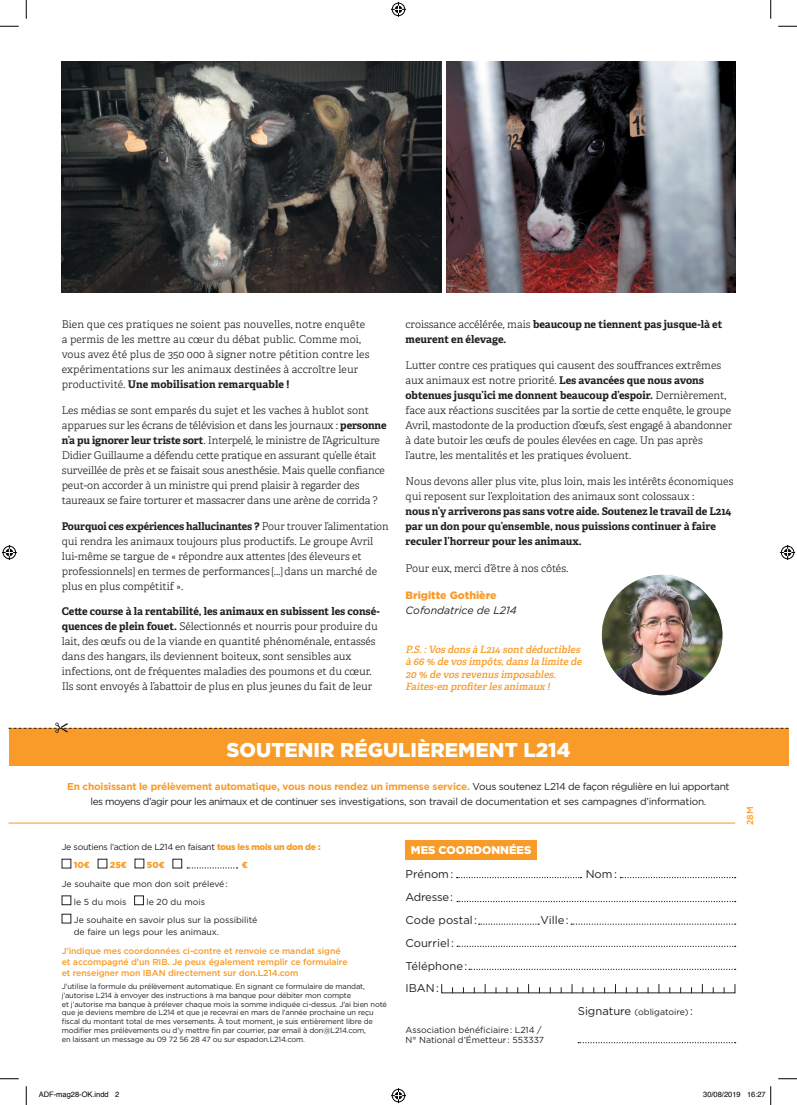
<style>
.page{position:relative;width:797px;height:1105px;background:#fff}
.page>*{position:absolute;margin:0;border:0;box-sizing:border-box;transform-origin:0 0}
.t1{font:900 20px "Gotham";color:#fff}
.t2{font:11.25px/22.8px "Gotham";color:#231f20}
.t3{font:900 11.25px "Gotham";color:#fff}
.t4{font:300 10.62px/15px "Adelle";color:#231f20}
.t5{font:700 10.62px/15px "Adelle";letter-spacing:-.005em;color:#231f20}
.t6{font:italic 10.62px "Gotham";color:#231f20}
.t7{font:900 10.62px "Gotham";color:#f89b28}
.t8{font:10px/15px "Gotham";letter-spacing:-.02em;color:#231f20;text-align:center}
.t9{font:italic 600 10px/12.5px "Adelle";color:#f89b28}
.t10{font:8.75px/18.4px "Gotham";color:#231f20}
.t11{font:500 8.75px/11.2px "Gotham";letter-spacing:-.01em;color:#f89b28}
.t12{font:8.75px/18.4px "Gotham";letter-spacing:-.03em;color:#231f20}
.t13{font:900 8.75px "Gotham";color:#f89b28}
.t14{font:7.5px/8.8px "Gotham";letter-spacing:-.02em;color:#231f20}
.t15{font:7.5px "Helvetica";color:#000}
.s1{font-weight:700}
.s2{font-weight:300}
.s3{font-weight:700;color:#f89b28}
.s4{font-weight:900;color:#f89b28}
.s5{font-size:11.25px}
</style>
<div class="page">
<svg style="left:187px;top:867px;width:50px;height:1px"></svg>
<div style="left:172px;top:859px;width:10px;height:9px;border:1px solid #231f20"></div>
<div style="left:62px;top:895px;width:9px;height:10px;border:1px solid #231f20"></div>
<div style="left:134px;top:895px;width:10px;height:10px;border:1px solid #231f20"></div>
<svg style="left:578px;top:1042px;width:157px;height:1px"></svg>
<div style="left:405px;top:840px;width:131px;height:19px;background:#f89b28"></div>
<svg style="left:456px;top:877px;width:125px;height:1px"></svg>
<svg style="left:457px;top:901px;width:278px;height:1px"></svg>
<svg style="left:457px;top:946px;width:278px;height:1px"></svg>
<svg style="left:469px;top:969px;width:266px;height:1px"></svg>
<svg style="left:478px;top:923px;width:61px;height:2px"></svg>
<svg style="left:571px;top:923px;width:164px;height:2px"></svg>
<svg style="left:620px;top:877px;width:115px;height:1px"></svg>
<img style="left:602px;top:575px;width:120px;height:120px;border-radius:60px">
<div style="left:9px;top:729px;width:779px;height:37px;background:#f89b28"></div>
<hr style="left:9px;top:823px;width:726px;height:1px;background:#f89b28">
<svg style="left:9px;top:723px;width:779px;height:10px"></svg>
<img style="left:62px;top:62px;width:379px;height:230px">
<img style="left:447px;top:62px;width:288px;height:230px">
<svg style="left:0;top:25px;width:19px;height:2px"></svg>
<svg style="left:778px;top:25px;width:19px;height:2px"></svg>
<svg style="left:0;top:1078px;width:19px;height:1px"></svg>
<svg style="left:778px;top:1078px;width:19px;height:1px"></svg>
<svg style="left:25px;top:0;width:2px;height:19px"></svg>
<svg style="left:25px;top:1086px;width:2px;height:19px"></svg>
<svg style="left:770px;top:0;width:1px;height:19px"></svg>
<svg style="left:391px;top:2px;width:15px;height:15px"></svg>
<svg style="left:391px;top:1088px;width:15px;height:15px"></svg>
<svg style="left:2px;top:545px;width:15px;height:15px"></svg>
<svg style="left:780px;top:545px;width:15px;height:15px"></svg>
<svg style="left:770px;top:1086px;width:1px;height:19px"></svg>
<p class="t4" style="left:62px;top:317px;width:309px">Bien que ces pratiques ne soient pas nouvelles, notre enquête a permis de les mettre au cœur du débat public. Comme moi, vous avez été plus de 350 000 à signer notre pétition contre les expérimentations sur les animaux destinées à accroître leur productivité. <span class="s1">Une mobilisation remarquable !</span></p>
<p class="t4" style="left:62px;top:403px;width:326px">Les médias se sont emparés du sujet et les vaches à hublot sont apparues sur les écrans de télévision et dans les journaux : <span class="s1">personne n’a pu ignorer leur triste sort</span>. Interpelé, le ministre de l’Agriculture Didier Guillaume a défendu cette pratique en assurant qu’elle était surveillée de près et se faisait sous anesthésie. Mais quelle confiance peut-on accorder à un ministre qui prend plaisir à regarder des taureaux se faire torturer et massacrer dans une arène de corrida ?</p>
<p class="t4" style="left:62px;top:519px;width:328px"><span class="s1">Pourquoi ces expériences hallucinantes ?</span> Pour trouver l’alimentation qui rendra les animaux toujours plus productifs. Le groupe Avril lui-même se targue de « répondre aux attentes [des éleveurs et professionnels] en termes de performances [...]dans un marché de plus en plus compétitif ».</p>
<p class="t4" style="left:62px;top:604px;width:320px"><span class="s1">Cette course à la rentabilité, les animaux en subissent les consé&shy;quences de plein fouet.</span> Sélectionnés et nourris pour produire du lait, des œufs ou de la viande en quantité phénoménale, entassés dans des hangars, ils deviennent boiteux, sont sensibles aux infections, ont de fréquentes maladies des poumons et du cœur.<br>Ils sont envoyés à l’abattoir de plus en plus jeunes du fait de leur</p>
<p class="t5" style="left:405px;top:317px;width:318px"><span class="s2">croissance accélérée, mais</span> beaucoup ne tiennent pas jusque-là et meurent en élevage.</p>
<p class="t4" style="left:405px;top:358px;width:328px">Lutter contre ces pratiques qui causent des souffrances extrêmes aux animaux est notre priorité. <span class="s1">Les avancées que nous avons obtenues jusqu’ici me donnent beaucoup d’espoir.</span> Dernièrement, face aux réactions suscitées par la sortie de cette enquête, le groupe Avril, mastodonte de la production d’œufs, s’est engagé à abandonner à date butoir les œufs de poules élevées en cage. Un pas après l’autre, les mentalités et les pratiques évoluent.</p>
<p class="t4" style="left:405px;top:474px;width:329px">Nous devons aller plus vite, plus loin, mais les intérêts économiques qui reposent sur l’exploitation des animaux sont colossaux :</p>
<p class="t5" style="left:405px;top:503px;width:327px">nous n’y arriverons pas sans votre aide. Soutenez le travail de L214 par un don pour qu’ensemble, nous puissions continuer à faire reculer l’horreur pour les animaux.</p>
<p class="t4" style="left:405px;top:560px;width:164px">Pour eux, merci d’être à nos côtés.</p>
<p class="t7" style="left:405px;top:587px;width:92px">Brigitte Gothière</p>
<p class="t6" style="left:405px;top:603px;width:113px">Cofondatrice de L214</p>
<p class="t9" style="left:405px;top:643px;width:180px">P.S.:Vos dons à L214 sont déductibles à 66 % de vos impôts,dans la limite de 20 % de vos revenus imposables.<br>Faites-en profiter les animaux !</p>
<h1 class="t1" style="left:226px;top:736px;width:345px">SOUTENIR RÉGULIÈREMENT L214</h1>
<p class="t8" style="left:67px;top:779px;width:664px"><span class="s3">En choisissant le prélèvement automatique, vous nous rendez un immense service.</span> Vous soutenez L214 de façon régulière en lui apportant les moyens d’agir pour les animaux et de continuer ses investigations, son travail de documentation et ses campagnes d’information.</p>
<p class="t12" style="left:74px;top:837px;width:248px;text-indent:-12px">Je soutiens l’action de L214 en faisant <span class="s4">tous les mois un don de :<br>10€</span></p>
<p class="t13" style="left:110px;top:859px;width:18px">25€</p>
<p class="t13" style="left:147px;top:859px;width:19px">50€</p>
<p class="t13" style="left:242px;top:859px;width:7px">€</p>
<p class="t10" style="left:74px;top:874px;width:155px;text-indent:-12px">Je souhaite que mon don soit prélevé : le 5 du mois</p>
<p class="t10" style="left:74px;top:892px;width:185px;text-indent:73px">le 20 du mois<br>Je souhaite en savoir plus sur la possibilité</p>
<p class="t10" style="left:74px;top:922px;width:147px">de faire un legs pour les animaux.</p>
<p class="t11" style="left:62px;top:945px;width:287px">J’indique mes coordonnées ci-contre et renvoie ce mandat signé et accompagné d’un RIB. Je peux également remplir ce formulaire et renseigner mon IBAN directement sur don.L214.com</p>
<p class="t14" style="left:62px;top:982px;width:327px">J’utilise la formule du prélèvement automatique. En signant ce formulaire de mandat, j’autorise L214 à envoyer des instructions à ma banque pour débiter mon compte<br>et j’autorise ma banque à prélever chaque mois la somme indiquée ci-dessus. J’ai bien noté que je deviens membre de L214 et que je recevrai en mars de l’année prochaine un reçu fiscal du montant total de mes versements. À tout moment, je suis entièrement libre de modifier mes prélèvements ou d’y mettre fin par courrier, par email à don@L214.com,<br>en laissant un message au 09 72 56 28 47 ou sur espadon.L214.com.</p>
<p class="t3" style="left:411px;top:842px;width:122px">MES COORDONNÉES</p>
<p class="t2" style="left:405px;top:863px;width:49px">Prénom :</p>
<p class="t2" style="left:585px;top:863px;width:33px">Nom :</p>
<p class="t2" style="left:405px;top:885px;width:73px">Adresse :<br>Code postal :</p>
<p class="t2" style="left:540px;top:908px;width:30px">Ville :</p>
<p class="t2" style="left:405px;top:931px;width:63px">Courriel :<br>Téléphone :<br>IBAN :</p>
<p class="t10" style="left:405px;top:1025px;width:140px;line-height:10px">Association bénéficiaire : L214 /<br>N° National d’Émetteur : 553337</p>
<p class="t10" style="left:578px;top:1003px;width:117px"><span class="s5">Signature</span> (obligatoire) <span class="s5">:</span></p>
<p class="t11" style="left:744px;top:825px;width:20px;rotate:-90deg">28M</p>
<p class="t15" style="left:39px;top:1089px;width:82px">ADF-mag28-OK.indd 2</p>
<p class="t15" style="left:703px;top:1089px;width:64px">30/08/2019 16:27</p>
</div>
